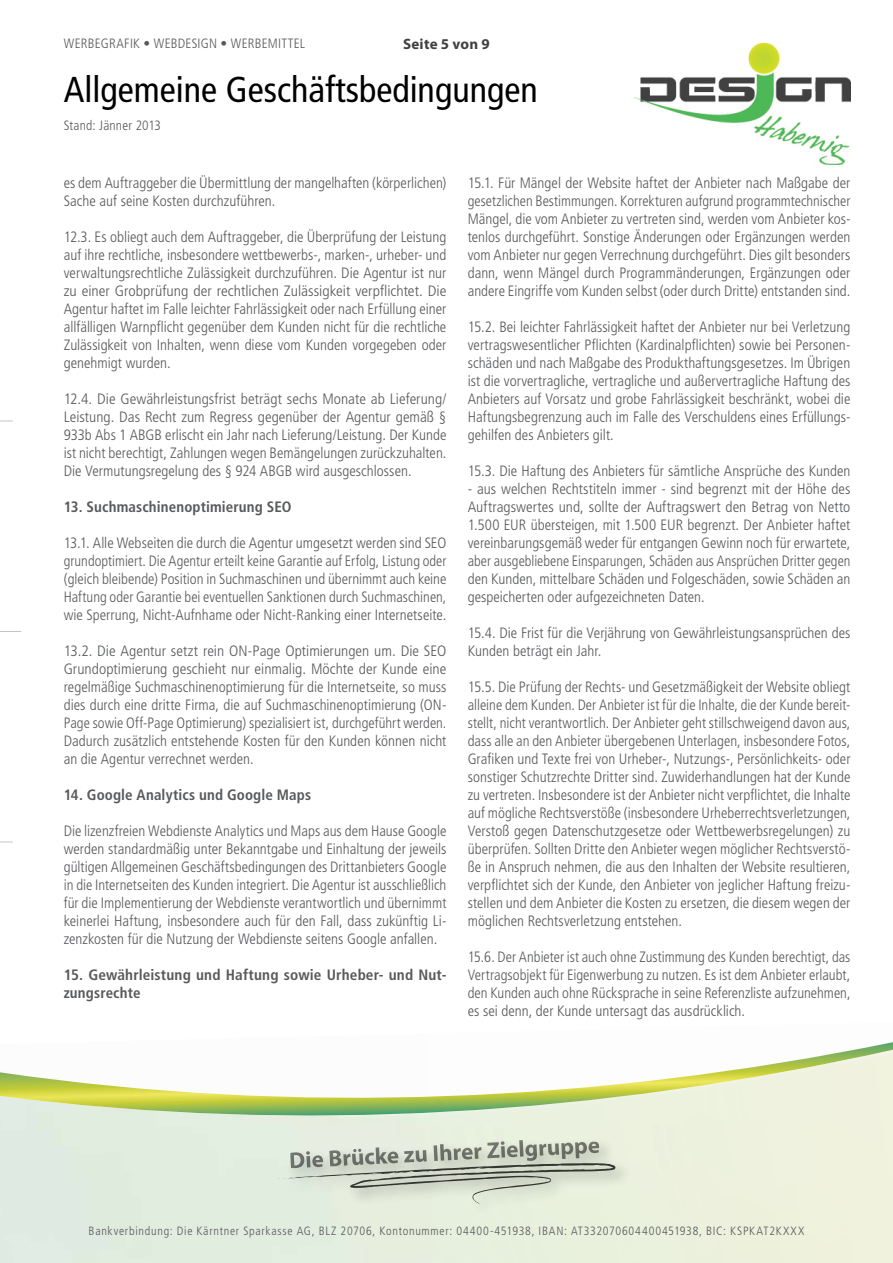
<style>
.page{position:relative;width:893px;height:1263px;background:#fff}
.page>*{position:absolute;margin:0;border:0;box-sizing:border-box;transform-origin:0 0}
.t1{font:condensed 36px "Frutiger LT Std";color:#000}
.t2{font:300 condensed 15px/18px "Frutiger LT Std";color:#58595b;text-align:justify}
.t3{font:700 condensed 15px/18px "Frutiger LT Std";letter-spacing:.01em;color:#58595b}
.t4{font:700 15px "Myriad Pro";letter-spacing:.015em;color:#414042}
.t5{font:300 condensed 13.5px "Frutiger LT Std";letter-spacing:.015em;color:#58595b}
.t6{font:300 condensed 12px "Frutiger LT Std";letter-spacing:.06em;color:#58595b}
</style>
<div class="page">
<img style="left:634px;top:43px;width:216px;height:122px">
<img style="left:0;top:1042px;width:893px;height:92px">
<svg style="left:0;top:421px;width:13px;height:1px"></svg>
<svg style="left:0;top:842px;width:13px;height:1px"></svg>
<svg style="left:0;top:631px;width:21px;height:1px"></svg>
<div style="left:280px;top:1136px;width:352px;height:84px;background:#e7efde"></div>
<svg style="left:277px;top:1140px;width:339px;height:65px"></svg>
<p class="t5" style="left:64px;top:36px;width:243px">WERBEGRAFIK • WEBDESIGN • WERBEMITTEL</p>
<p class="t4" style="left:403px;top:36px;width:88px">Seite 5 von 9</p>
<h1 class="t1" style="left:64px;top:69px;width:475px">Allgemeine Geschäftsbedingungen</h1>
<p class="t5" style="left:64px;top:117px;width:99px">Stand: Jänner 2013</p>
<p class="t2" style="left:64px;top:174px;width:384px">es dem Auftraggeber die Übermittlung der mangelhaften (körperlichen)<br>Sache auf seine Kosten durchzuführen.</p>
<p class="t2" style="left:64px;top:228px;width:384px">12.3. Es obliegt auch dem Auftraggeber, die Überprüfung der Leistung auf ihre rechtliche, insbesondere wettbewerbs-, marken-, urheber- und verwaltungsrechtliche Zulässigkeit durchzuführen. Die Agentur ist nur zu einer Grobprüfung der rechtlichen Zulässigkeit verpflichtet. Die Agentur haftet im Falle leichter Fahrlässigkeit oder nach Erfüllung einer allfälligen Warnpflicht gegenüber dem Kunden nicht für die rechtliche Zulässigkeit von Inhalten, wenn diese vom Kunden vorgegeben oder genehmigt wurden.</p>
<p class="t2" style="left:64px;top:390px;width:384px">12.4. Die Gewährleistungsfrist beträgt sechs Monate ab Lieferung/ Leistung. Das Recht zum Regress gegenüber der Agentur gemäß § 933b Abs 1 ABGB erlischt ein Jahr nach Lieferung/Leistung. Der Kunde ist nicht berechtigt, Zahlungen wegen Bemängelungen zurückzuhalten.<br>Die Vermutungsregelung des § 924 ABGB wird ausgeschlossen.</p>
<p class="t3" style="left:64px;top:498px;width:229px">13. Suchmaschinenoptimierung SEO</p>
<p class="t2" style="left:64px;top:534px;width:384px">13.1. Alle Webseiten die durch die Agentur umgesetzt werden sind SEO grundoptimiert. Die Agentur erteilt keine Garantie auf Erfolg, Listung oder (gleich bleibende) Position in Suchmaschinen und übernimmt auch keine Haftung oder Garantie bei eventuellen Sanktionen durch Suchmaschinen, wie Sperrung, Nicht-Aufnhame oder Nicht-Ranking einer Internetseite.</p>
<p class="t2" style="left:64px;top:642px;width:384px">13.2. Die Agentur setzt rein ON-Page Optimierungen um. Die SEO Grundoptimierung geschieht nur einmalig. Möchte der Kunde eine regelmäßige Suchmaschinenoptimierung für die Internetseite, so muss dies durch eine dritte Firma, die auf Suchmaschinenoptimierung (ON-Page sowie Off-Page Optimierung) spezialisiert ist, durchgeführt werden.<br>Dadurch zusätzlich entstehende Kosten für den Kunden können nicht an die Agentur verrechnet werden.</p>
<p class="t3" style="left:64px;top:786px;width:249px">14. Google Analytics und Google Maps</p>
<p class="t2" style="left:64px;top:822px;width:384px">Die lizenzfreien Webdienste Analytics und Maps aus dem Hause Google werden standardmäßig unter Bekanntgabe und Einhaltung der jeweils gültigen Allgemeinen Geschäftsbedingungen des Drittanbieters Google in die Internetseiten des Kunden integriert. Die Agentur ist ausschließlich für die Implementierung der Webdienste verantwortlich und übernimmt keinerlei Haftung, insbesondere auch für den Fall, dass zukünftig Li&shy;zenzkosten für die Nutzung der Webdienste seitens Google anfallen.</p>
<p class="t3" style="left:64px;top:966px;width:384px">15. Gewährleistung und Haftung sowie Urheber- und Nut&shy;zungsrechte</p>
<p class="t2" style="left:468px;top:174px;width:384px">15.1. Für Mängel der Website haftet der Anbieter nach Maßgabe der gesetzlichen Bestimmungen. Korrekturen aufgrund programmtechnischer Mängel, die vom Anbieter zu vertreten sind, werden vom Anbieter kos&shy;tenlos durchgeführt. Sonstige Änderungen oder Ergänzungen werden vom Anbieter nur gegen Verrechnung durchgeführt. Dies gilt besonders dann, wenn Mängel durch Programmänderungen, Ergänzungen oder andere Eingriffe vom Kunden selbst (oder durch Dritte) entstanden sind.</p>
<p class="t2" style="left:468px;top:318px;width:384px">15.2. Bei leichter Fahrlässigkeit haftet der Anbieter nur bei Verletzung vertragswesentlicher Pflichten (Kardinalpflichten) sowie bei Personen&shy;schäden und nach Maßgabe des Produkthaftungsgesetzes. Im Übrigen ist die vorvertragliche, vertragliche und außervertragliche Haftung des Anbieters auf Vorsatz und grobe Fahrlässigkeit beschränkt, wobei die Haftungsbegrenzung auch im Falle des Verschuldens eines Erfüllungs&shy;gehilfen des Anbieters gilt.</p>
<p class="t2" style="left:468px;top:462px;width:384px">15.3. Die Haftung des Anbieters für sämtliche Ansprüche des Kunden</p>
<p class="t2" style="left:468px;top:480px;width:384px">- aus welchen Rechtstiteln immer - sind begrenzt mit der Höhe des Auftragswertes und, sollte der Auftragswert den Betrag von Netto 1.500 EUR übersteigen, mit 1.500 EUR begrenzt. Der Anbieter haftet vereinbarungsgemäß weder für entgangen Gewinn noch für erwartete, aber ausgebliebene Einsparungen, Schäden aus Ansprüchen Dritter gegen den Kunden, mittelbare Schäden und Folgeschäden, sowie Schäden an gespeicherten oder aufgezeichneten Daten.</p>
<p class="t2" style="left:468px;top:624px;width:384px">15.4. Die Frist für die Verjährung von Gewährleistungsansprüchen des<br>Kunden beträgt ein Jahr.</p>
<p class="t2" style="left:468px;top:678px;width:384px">15.5. Die Prüfung der Rechts- und Gesetzmäßigkeit der Website obliegt alleine dem Kunden. Der Anbieter ist für die Inhalte, die der Kunde bereit&shy;stellt, nicht verantwortlich. Der Anbieter geht stillschweigend davon aus, dass alle an den Anbieter übergebenen Unterlagen, insbesondere Fotos, Grafiken und Texte frei von Urheber-, Nutzungs-, Persönlichkeits- oder sonstiger Schutzrechte Dritter sind. Zuwiderhandlungen hat der Kunde zu vertreten. Insbesondere ist der Anbieter nicht verpflichtet, die Inhalte auf mögliche Rechtsverstöße (insbesondere Urheberrechtsverletzungen, Verstoß gegen Datenschutzgesetze oder Wettbewerbsregelungen) zu überprüfen. Sollten Dritte den Anbieter wegen möglicher Rechtsverstö&shy;ße in Anspruch nehmen, die aus den Inhalten der Website resultieren, verpflichtet sich der Kunde, den Anbieter von jeglicher Haftung freizu&shy;stellen und dem Anbieter die Kosten zu ersetzen, die diesem wegen der möglichen Rechtsverletzung entstehen.</p>
<p class="t2" style="left:468px;top:948px;width:384px">15.6. Der Anbieter ist auch ohne Zustimmung des Kunden berechtigt, das Vertragsobjekt für Eigenwerbung zu nutzen. Es ist dem Anbieter erlaubt, den Kunden auch ohne Rücksprache in seine Referenzliste aufzunehmen, es sei denn, der Kunde untersagt das ausdrücklich.</p>
<p class="t6" style="left:89px;top:1224px;width:717px">Bankverbindung: Die Kärntner Sparkasse AG, BLZ 20706, Kontonummer: 04400-451938, IBAN: AT332070604400451938, BIC: KSPKAT2KXXX</p>
</div>
